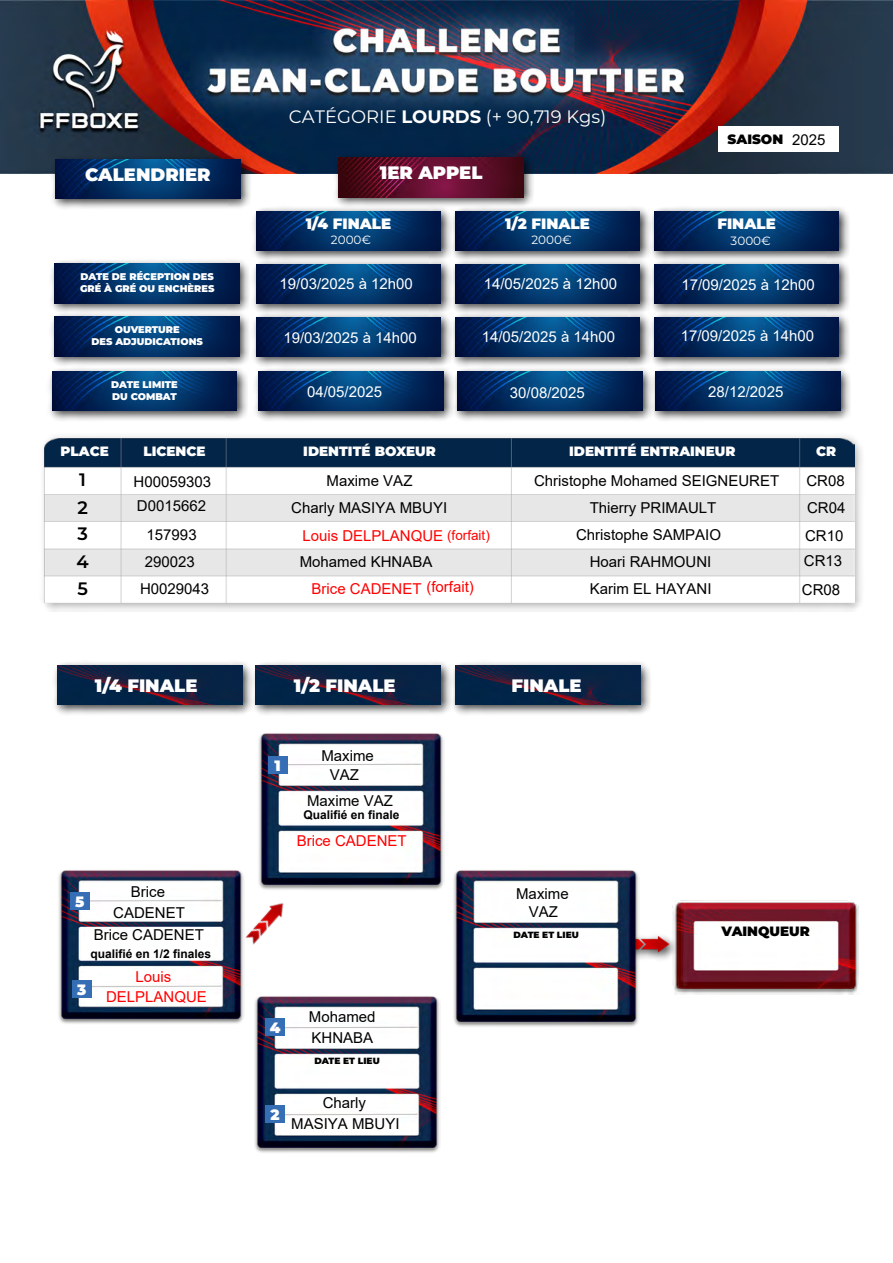
<style>
.page{position:relative;width:893px;height:1263px;background:#fff}
.page>*{position:absolute;margin:0;border:0;box-sizing:border-box;transform-origin:0 0}
.t1{font:900 18px "Montserrat";color:#fff}
.t2{font:18px "Montserrat";color:#fff}
.t3{font:600 18px/27.8px "Montserrat";color:#000}
.t4{font:15px/21px "Arial";color:#000;text-align:center}
.t5{font:15px "Arial";color:#fff}
.t6{font:15px "Arial";color:#f00}
.t7{font:15px/18px "Arial";color:#000;text-align:center}
.t8{font:900 15px "Montserrat";color:#fff}
.t9{font:15px "Arial";color:#f00}
.t10{font:900 13.5px "Montserrat";color:#fff}
.t11{font:900 13.5px "Montserrat";color:#000}
.t12{font:13.5px "Arial";color:#f00}
.t13{font:700 12px "Arial";color:#000}
.t14{font:12px "Montserrat";color:#fff}
.t15{font:900 9.75px/11.7px "Montserrat";color:#fff}
.t16{font:900 9px "Montserrat";color:#000}
.s1{font-weight:700}
</style>
<div class="page">
<img style="left:0;top:0;width:893px;height:173px">
<div style="left:719px;top:126px;width:120px;height:26px;background:#fff"></div>
<div style="left:333px;top:152px;width:202px;height:56px;background:#000;opacity:.75"></div>
<img style="left:339px;top:158px;width:185px;height:39px">
<div style="left:250px;top:258px;width:202px;height:57px;background:#000;opacity:.75"></div>
<img style="left:256px;top:264px;width:185px;height:39px">
<div style="left:250px;top:312px;width:202px;height:56px;background:#000;opacity:.75"></div>
<img style="left:256px;top:317px;width:185px;height:40px">
<div style="left:449px;top:258px;width:202px;height:57px;background:#000;opacity:.75"></div>
<img style="left:455px;top:264px;width:185px;height:39px">
<div style="left:449px;top:312px;width:202px;height:56px;background:#000;opacity:.75"></div>
<img style="left:455px;top:317px;width:185px;height:40px">
<div style="left:648px;top:258px;width:202px;height:57px;background:#000;opacity:.75"></div>
<img style="left:654px;top:264px;width:185px;height:39px">
<div style="left:648px;top:312px;width:202px;height:56px;background:#000;opacity:.75"></div>
<img style="left:654px;top:317px;width:185px;height:40px">
<div style="left:250px;top:205px;width:202px;height:57px;background:#000;opacity:.75"></div>
<img style="left:256px;top:211px;width:185px;height:39px">
<div style="left:449px;top:205px;width:202px;height:57px;background:#000;opacity:.75"></div>
<img style="left:455px;top:211px;width:185px;height:39px">
<div style="left:648px;top:205px;width:202px;height:57px;background:#000;opacity:.75"></div>
<img style="left:654px;top:211px;width:185px;height:39px">
<div style="left:50px;top:154px;width:201px;height:56px;background:#000;opacity:.75"></div>
<img style="left:55px;top:160px;width:185px;height:39px">
<div style="left:49px;top:258px;width:202px;height:56px;background:#000;opacity:.75"></div>
<img style="left:55px;top:264px;width:185px;height:39px">
<div style="left:49px;top:311px;width:202px;height:56px;background:#000;opacity:.75"></div>
<img style="left:55px;top:317px;width:185px;height:39px">
<div style="left:39px;top:432px;width:826px;height:182px;background:#000;opacity:.31"></div>
<img style="left:44px;top:438px;width:810px;height:164px">
<div style="left:52px;top:660px;width:201px;height:56px;background:#000;opacity:.75"></div>
<img style="left:57px;top:665px;width:185px;height:40px">
<div style="left:250px;top:660px;width:202px;height:56px;background:#000;opacity:.75"></div>
<img style="left:256px;top:665px;width:185px;height:40px">
<div style="left:450px;top:660px;width:202px;height:56px;background:#000;opacity:.75"></div>
<img style="left:455px;top:665px;width:185px;height:40px">
<img style="left:640px;top:935px;width:32px;height:25px">
<img style="left:58px;top:870px;width:186px;height:154px">
<img style="left:258px;top:733px;width:186px;height:157px">
<img style="left:453px;top:870px;width:187px;height:157px">
<img style="left:672px;top:902px;width:187px;height:93px">
<div style="left:70px;top:892px;width:19px;height:18px;background:#356eb5"></div>
<div style="left:72px;top:980px;width:19px;height:18px;background:#356eb5"></div>
<div style="left:268px;top:756px;width:19px;height:18px;background:#356eb5"></div>
<div style="left:252px;top:366px;width:202px;height:56px;background:#000;opacity:.75"></div>
<img style="left:258px;top:372px;width:185px;height:39px">
<div style="left:451px;top:366px;width:202px;height:56px;background:#000;opacity:.75"></div>
<img style="left:457px;top:372px;width:185px;height:39px">
<div style="left:46px;top:366px;width:202px;height:56px;background:#000;opacity:.75"></div>
<img style="left:52px;top:372px;width:185px;height:39px">
<div style="left:649px;top:366px;width:202px;height:56px;background:#000;opacity:.75"></div>
<img style="left:655px;top:372px;width:185px;height:39px">
<img style="left:254px;top:996px;width:186px;height:157px">
<div style="left:266px;top:1105px;width:19px;height:17px;background:#356eb5"></div>
<div style="left:266px;top:1018px;width:19px;height:18px;background:#356eb5"></div>
<img style="left:223px;top:877px;width:89px;height:89px">
<p class="t1" style="left:85px;top:161px;width:127px">CALENDRIER</p>
<p class="t15" style="left:80px;top:270px;width:136px">DATE DE RÉCEPTION DES<br>GRÉ À GRÉ OU ENCHÈRES</p>
<p class="t15" style="left:92px;top:323px;width:113px;text-align:center">OUVERTURE<br>DES ADJUDICATIONS</p>
<p class="t15" style="left:111px;top:378px;width:68px">DATE LIMITE<br>DU COMBAT</p>
<p class="t2" style="left:289px;top:104px;width:319px">CATÉGORIE <span class="s1">LOURDS</span> (+ 90,719 Kgs)</p>
<p class="t11" style="left:728px;top:129px;width:57px">SAISON</p>
<p class="t1" style="left:380px;top:159px;width:104px">1ER APPEL</p>
<p class="t8" style="left:306px;top:212px;width:87px">1/4 FINALE</p>
<p class="t8" style="left:505px;top:212px;width:86px">1/2 FINALE</p>
<p class="t8" style="left:717px;top:212px;width:60px">FINALE</p>
<p class="t14" style="left:331px;top:232px;width:42px">2000€</p>
<p class="t14" style="left:531px;top:232px;width:42px">2000€</p>
<p class="t14" style="left:731px;top:232px;width:42px">3000€</p>
<p class="t4" style="left:792px;top:129px;width:35px">2025</p>
<p class="t5" style="left:279px;top:274px;width:135px">19/03/2025 à 12h00</p>
<p class="t5" style="left:283px;top:327px;width:135px">19/03/2025 à 14h00</p>
<p class="t5" style="left:484px;top:274px;width:135px">14/05/2025 à 12h00</p>
<p class="t5" style="left:482px;top:326px;width:135px">14/05/2025 à 14h00</p>
<p class="t5" style="left:681px;top:274px;width:135px">17/09/2025 à 12h00</p>
<p class="t5" style="left:681px;top:325px;width:135px">17/09/2025 à 14h00</p>
<p class="t5" style="left:307px;top:381px;width:77px">04/05/2025</p>
<p class="t5" style="left:510px;top:382px;width:77px">30/08/2025</p>
<p class="t5" style="left:708px;top:381px;width:77px">28/12/2025</p>
<p class="t10" style="left:61px;top:441px;width:50px">PLACE</p>
<p class="t10" style="left:143px;top:441px;width:64px">LICENCE</p>
<p class="t10" style="left:303px;top:441px;width:134px">IDENTITÉ BOXEUR</p>
<p class="t10" style="left:569px;top:441px;width:168px">IDENTITÉ ENTRAINEUR</p>
<p class="t10" style="left:816px;top:441px;width:22px">CR</p>
<p class="t3" style="left:78px;top:465px;width:12px">1<br>2</p>
<p class="t3" style="left:77px;top:519px;width:14px;text-align:justify">3<br>4<br>5</p>
<p class="t4" style="left:134px;top:471px;width:79px">H00059303</p>
<p class="t4" style="left:327px;top:470px;width:87px">Maxime VAZ</p>
<p class="t4" style="left:534px;top:470px;width:247px">Christophe Mohamed SEIGNEURET</p>
<p class="t4" style="left:806px;top:470px;width:40px">CR08</p>
<p class="t4" style="left:291px;top:497px;width:157px">Charly MASIYA MBUYI</p>
<p class="t4" style="left:590px;top:497px;width:128px">Thierry PRIMAULT</p>
<p class="t4" style="left:807px;top:497px;width:40px">CR04</p>
<p class="t4" style="left:147px;top:524px;width:52px">157993</p>
<p class="t4" style="left:576px;top:524px;width:147px">Christophe SAMPAIO</p>
<p class="t4" style="left:805px;top:525px;width:40px">CR10</p>
<p class="t4" style="left:145px;top:552px;width:52px">290023</p>
<p class="t4" style="left:590px;top:552px;width:123px">Hoari RAHMOUNI</p>
<p class="t4" style="left:804px;top:550px;width:40px">CR13</p>
<p class="t4" style="left:140px;top:578px;width:71px">H0029043</p>
<p class="t6" style="left:312px;top:578px;width:112px">Brice CADENET</p>
<p class="t4" style="left:590px;top:578px;width:123px">Karim EL HAYANI</p>
<p class="t4" style="left:802px;top:579px;width:40px">CR08</p>
<p class="t7" style="left:137px;top:497px;width:71px">D0015662</p>
<p class="t6" style="left:302px;top:525px;width:142px">Louis DELPLANQUE</p>
<p class="t4" style="left:300px;top:552px;width:134px">Mohamed KHNABA</p>
<p class="t12" style="left:447px;top:526px;width:44px">(forfait)</p>
<p class="t9" style="left:426px;top:576px;width:49px">(forfait)</p>
<p class="t1" style="left:95px;top:672px;width:104px">1/4 FINALE</p>
<p class="t1" style="left:294px;top:672px;width:103px">1/2 FINALE</p>
<p class="t1" style="left:511px;top:672px;width:72px">FINALE</p>
<p class="t8" style="left:75px;top:890px;width:11px">5</p>
<p class="t4" style="left:113px;top:881px;width:73px">Brice<br>CADENET</p>
<p class="t7" style="left:94px;top:925px;width:112px">Brice CADENET</p>
<p class="t13" style="left:91px;top:945px;width:122px">qualifié en 1/2 finales</p>
<p class="t8" style="left:77px;top:978px;width:11px">3</p>
<p class="t6" style="left:135px;top:967px;width:37px">Louis</p>
<p class="t6" style="left:106px;top:986px;width:102px">DELPLANQUE</p>
<p class="t8" style="left:275px;top:754px;width:8px">1</p>
<p class="t4" style="left:321px;top:746px;width:54px;line-height:19px">Maxime<br>VAZ</p>
<p class="t7" style="left:307px;top:792px;width:87px">Maxime VAZ</p>
<p class="t13" style="left:303px;top:806px;width:98px">Qualifié en finale</p>
<p class="t9" style="left:297px;top:830px;width:112px">Brice CADENET</p>
<p class="t8" style="left:270px;top:1016px;width:12px">4</p>
<p class="t4" style="left:309px;top:1006px;width:68px">Mohamed</p>
<p class="t4" style="left:312px;top:1027px;width:63px">KHNABA</p>
<p class="t16" style="left:314px;top:1054px;width:67px">DATE ET LIEU</p>
<p class="t8" style="left:271px;top:1103px;width:11px">2</p>
<p class="t4" style="left:291px;top:1092px;width:110px">Charly<br>MASIYA MBUYI</p>
<p class="t7" style="left:516px;top:885px;width:54px">Maxime<br>VAZ</p>
<p class="t16" style="left:513px;top:928px;width:67px">DATE ET LIEU</p>
<p class="t11" style="left:722px;top:921px;width:90px">VAINQUEUR</p>
</div>
